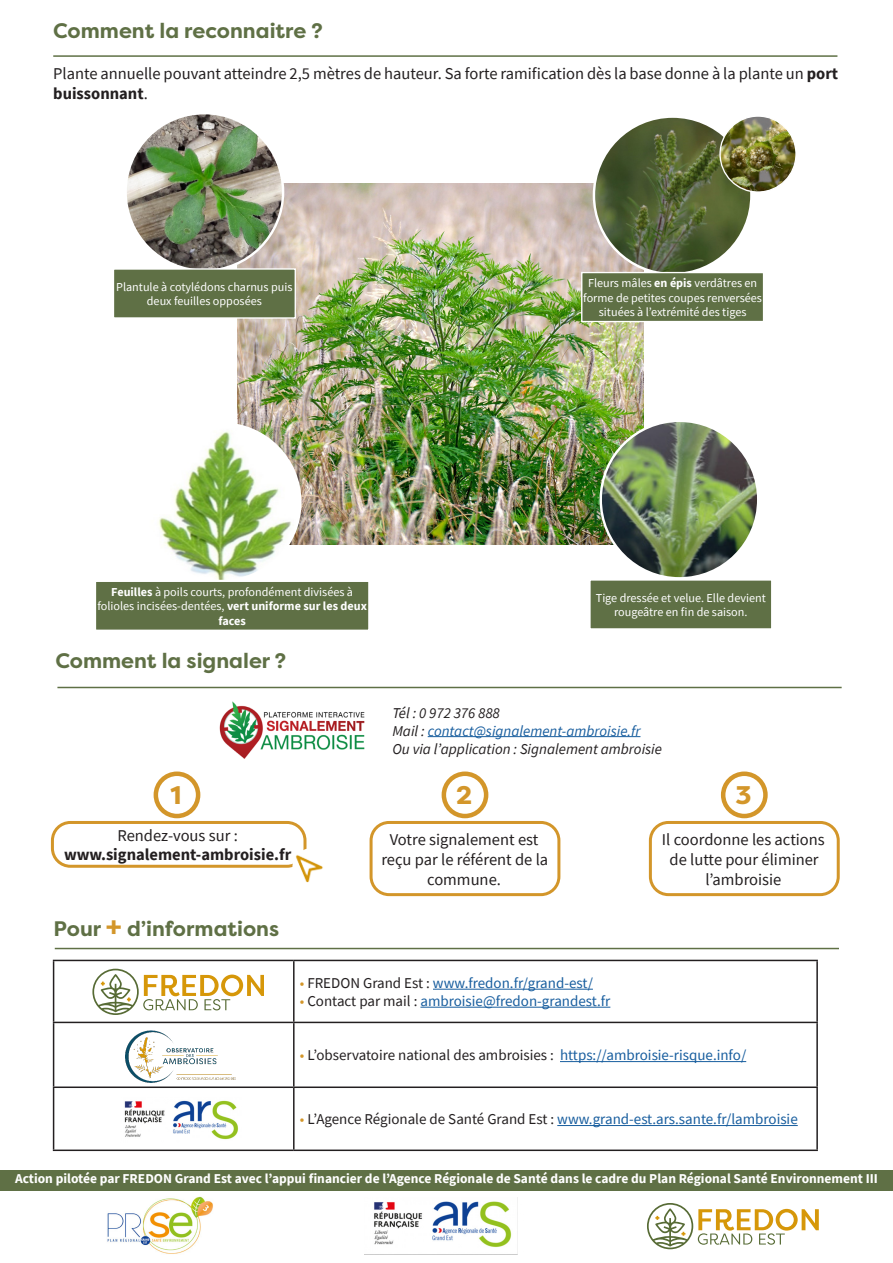
<style>
.page{position:relative;width:893px;height:1263px;background:#fff}
.page>*{position:absolute;margin:0;border:0;box-sizing:border-box;transform-origin:0 0}
.t1{font:800 25.5px "Filson Pro";color:#d3962a}
.t2{font:700 21px "Filson Pro";color:#5f7045}
.t3{font:16.5px/19.8px "Source Sans Pro";color:#231f20;text-align:center}
.t4{font:700 16.5px "Source Sans Pro";color:#231f20}
.t5{font:15px "Source Sans Pro";color:#175d9e}
.t6{font:15px "Source Sans Pro";color:#231f20}
.t7{font:italic 15px "Source Sans Pro";color:#231f20}
.t8{font:italic 15px "Source Sans Pro";color:#175d9e}
.t9{font:700 13.5px "Source Sans Pro";color:#fff}
.t10{font:12.15px/14.5px "Source Sans Pro";color:#fff;text-align:center}
.s1{font-weight:700}
.s2{color:#231f20}
.s3{font-size:28.5px;color:#d3962a}
.s4{color:#d3962a}
.s5{color:#175d9e}
</style>
<div class="page">
<img style="left:238px;top:183px;width:406px;height:362px">
<hr style="left:53px;top:960px;width:241px;height:1px;background:#231f20">
<hr style="left:53px;top:961px;width:1px;height:61px;background:#231f20">
<hr style="left:294px;top:960px;width:524px;height:1px;background:#231f20">
<hr style="left:293px;top:961px;width:2px;height:61px;background:#231f20">
<hr style="left:816px;top:961px;width:2px;height:61px;background:#231f20">
<hr style="left:53px;top:1022px;width:241px;height:1px;background:#231f20">
<hr style="left:53px;top:1023px;width:1px;height:63px;background:#231f20">
<hr style="left:294px;top:1022px;width:524px;height:1px;background:#231f20">
<hr style="left:293px;top:1023px;width:2px;height:63px;background:#231f20">
<hr style="left:816px;top:1023px;width:2px;height:63px;background:#231f20">
<hr style="left:53px;top:1086px;width:241px;height:2px;background:#231f20">
<hr style="left:53px;top:1088px;width:1px;height:61px;background:#231f20">
<hr style="left:294px;top:1086px;width:524px;height:2px;background:#231f20">
<hr style="left:293px;top:1088px;width:2px;height:61px;background:#231f20">
<hr style="left:816px;top:1088px;width:2px;height:61px;background:#231f20">
<hr style="left:53px;top:1149px;width:241px;height:2px;background:#231f20">
<hr style="left:294px;top:1149px;width:524px;height:2px;background:#231f20">
<hr style="left:433px;top:989px;width:160px;height:1px;background:#175d9e">
<hr style="left:420px;top:1007px;width:190px;height:1px;background:#175d9e">
<hr style="left:560px;top:1061px;width:186px;height:1px;background:#175d9e">
<hr style="left:557px;top:1125px;width:241px;height:1px;background:#175d9e">
<div style="left:51px;top:821px;width:255px;height:47px;border:3px solid #d3962a;border-radius:18px"></div>
<hr style="left:53px;top:55px;width:784px;height:2px;background:#5f7045">
<img style="left:126px;top:113px;width:157px;height:158px;border-radius:79px">
<img style="left:594px;top:117px;width:157px;height:157px;border-radius:79px">
<img style="left:601px;top:421px;width:157px;height:157px;border-radius:79px">
<img style="left:143px;top:423px;width:157px;height:158px;border-radius:79px">
<img style="left:720px;top:116px;width:76px;height:76px;border-radius:38px">
<div style="left:719px;top:115px;width:78px;height:78px;border:1px solid #fff;border-radius:50%"></div>
<div style="left:113px;top:269px;width:182px;height:49px;background:#5f7045"></div>
<div style="left:113px;top:268px;width:183px;height:51px;border:1px solid #fff"></div>
<div style="left:582px;top:273px;width:181px;height:49px;background:#5f7045"></div>
<div style="left:581px;top:272px;width:183px;height:50px;border:1px solid #fff"></div>
<div style="left:95px;top:581px;width:274px;height:49px;background:#5f7045"></div>
<div style="left:95px;top:581px;width:275px;height:50px;border:1px solid #fff"></div>
<div style="left:590px;top:580px;width:182px;height:49px;background:#5f7045"></div>
<div style="left:589px;top:579px;width:183px;height:51px;border:1px solid #fff"></div>
<hr style="left:57px;top:687px;width:785px;height:1px;background:#5f7045">
<img style="left:124px;top:1100px;width:115px;height:40px">
<svg style="left:92px;top:969px;width:172px;height:46px"></svg>
<img style="left:374px;top:1198px;width:144px;height:56px">
<img style="left:291px;top:849px;width:32px;height:34px">
<hr style="left:55px;top:948px;width:784px;height:1px;background:#5f7045">
<div style="left:0;top:1170px;width:893px;height:21px;background:#5f7045"></div>
<svg style="left:647px;top:1203px;width:171px;height:46px"></svg>
<img style="left:107px;top:1197px;width:106px;height:57px">
<img style="left:125px;top:1030px;width:111px;height:53px">
<div style="left:370px;top:821px;width:190px;height:75px;border:3px solid #d3962a;border-radius:18px"></div>
<div style="left:649px;top:821px;width:191px;height:75px;border:3px solid #d3962a;border-radius:18px"></div>
<svg style="left:723px;top:774px;width:42px;height:42px"></svg>
<div style="left:721px;top:771px;width:47px;height:47px;border:4px solid #d3962a;border-radius:50%"></div>
<div style="left:442px;top:771px;width:46px;height:47px;border:4px solid #d3962a;border-radius:50%"></div>
<div style="left:154px;top:771px;width:46px;height:47px;border:4px solid #d3962a;border-radius:50%"></div>
<img style="left:219px;top:701px;width:146px;height:58px">
<hr style="left:428px;top:736px;width:212px;height:1px;background:#175d9e">
<p class="t2" style="left:53px;top:17px;width:271px">Comment la reconnaitre ?</p>
<p class="t3" style="left:53px;top:64px;width:786px;text-align:left">Plante annuelle pouvant atteindre 2,5 mètres de hauteur. Sa forte ramification dès la base donne à la plante un <span class="s1">port buissonnant</span>.</p>
<p class="t10" style="left:116px;top:279px;width:178px">Plantule à cotylédons charnus puis deux feuilles opposées</p>
<p class="t10" style="left:583px;top:276px;width:180px">Fleurs mâles <span class="s1">en épis</span> verdâtres en forme de petites coupes renversées situées à l’extrémité des tiges</p>
<p class="t10" style="left:97px;top:584px;width:271px"><span class="s1">Feuilles</span> à poils courts, profondément divisées à folioles incisées-dentées, <span class="s1">vert uniforme sur les deux faces</span></p>
<p class="t10" style="left:596px;top:590px;width:172px">Tige dressée et velue. Elle devient rougeâtre en fin de saison.</p>
<p class="t2" style="left:56px;top:647px;width:232px">Comment la signaler ?</p>
<p class="t7" style="left:392px;top:703px;width:109px">Tél : 0 972 376 888</p>
<p class="t8" style="left:392px;top:721px;width:250px"><span class="s2">Mail :</span> contact@signalement-ambroisie.fr</p>
<p class="t7" style="left:392px;top:739px;width:271px">Ou via l’application : Signalement ambroisie</p>
<p class="t1" style="left:171px;top:779px;width:13px">1</p>
<p class="t1" style="left:456px;top:779px;width:18px">2</p>
<p class="t1" style="left:735px;top:779px;width:18px">3</p>
<p class="t3" style="left:118px;top:825px;width:122px">Rendez-vous sur :</p>
<p class="t4" style="left:64px;top:844px;width:229px">www.signalement-ambroisie.fr</p>
<p class="t2" style="left:54px;top:915px;width:227px">Pour <span class="s3">+</span> d’informations</p>
<p class="t3" style="left:381px;top:829px;width:168px">Votre signalement est reçu par le référent de la commune.</p>
<p class="t3" style="left:662px;top:829px;width:164px">Il coordonne les actions de lutte pour éliminer l’ambroisie</p>
<p class="t5" style="left:300px;top:973px;width:295px"><span class="s4">•</span> <span class="s2">FREDON Grand Est :</span> www.fredon.fr/grand-est/</p>
<p class="t5" style="left:300px;top:991px;width:312px"><span class="s4">•</span> <span class="s2">Contact par mail :</span> ambroisie@fredon-grandest.fr</p>
<p class="t6" style="left:300px;top:1046px;width:448px"><span class="s4">•</span> L’observatoire national des ambroisies : <span class="s5">https://ambroisie-risque.info/</span></p>
<p class="t5" style="left:300px;top:1110px;width:499px"><span class="s4">•</span> <span class="s2">L’Agence Régionale de Santé Grand Est :</span> www.grand-est.ars.sante.fr/lambroisie</p>
<p class="t9" style="left:15px;top:1169px;width:864px">Action pilotée par FREDON Grand Est avec l’appui financier de l’Agence Régionale de Santé dans le cadre du Plan Régional Santé Environnement III</p>
</div>
